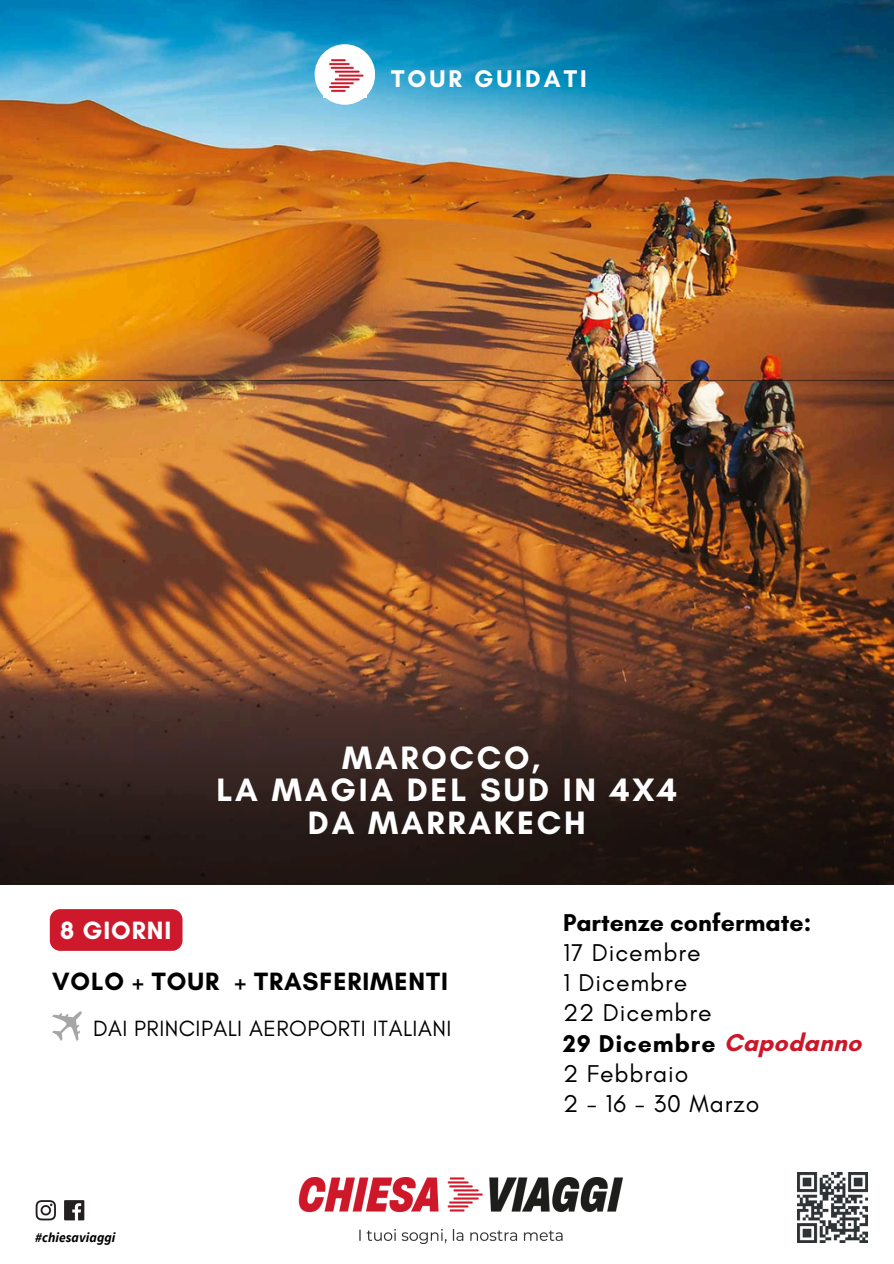
<style>
.page{position:relative;width:894px;height:1264px;background:#fff}
.page>*{position:absolute;margin:0;border:0;box-sizing:border-box;transform-origin:0 0}
.t1{font:700 33px/32.7px "Glacial Indifference";letter-spacing:.085em;color:#fff;text-align:center}
.t2{font:700 25.5px "Glacial Indifference";letter-spacing:.035em;color:#000}
.t3{font:700 25.5px "Glacial Indifference";letter-spacing:.035em;color:#fff}
.t4{font:24.75px/30.3px "Glacial Indifference";letter-spacing:.035em;color:#000}
.t5{font:700 24.75px "Glacial Indifference";color:#000}
.t6{font:700 24.6px "Glacial Indifference";letter-spacing:.125em;color:#fff}
.t7{font:22.5px "Glacial Indifference";letter-spacing:.02em;color:#000}
.t8{font:italic 700 13.5px "Source Sans Pro";letter-spacing:.005em;color:#000}
.s1{font-weight:700}
.s2{font-weight:700;color:#cd1729}
</style>
<div class="page">
<img style="left:0;top:0;width:893px;height:381px">
<img style="left:0;top:381px;width:893px;height:503px">
<div style="left:314px;top:44px;width:61px;height:61px;background:#fff;border-radius:50%"></div>
<img style="left:329px;top:59px;width:35px;height:33px">
<img style="left:298px;top:1177px;width:324px;height:65px">
<img style="left:797px;top:1172px;width:70px;height:70px">
<img style="left:35px;top:1200px;width:50px;height:21px">
<svg style="left:52px;top:1011px;width:30px;height:29px"></svg>
<div style="left:50px;top:909px;width:132px;height:41px;background:#ce192c"></div>
<p class="t6" style="left:391px;top:63px;width:197px">TOUR GUIDATI</p>
<h2 class="t1" style="left:216px;top:740px;width:462px">MAROCCO,<br>LA MAGIA DEL SUD IN 4X4<br>DA MARRAKECH</h2>
<h4 class="t3" style="left:60px;top:914px;width:113px">8 GIORNI</h4>
<h2 class="t2" style="left:52px;top:965px;width:397px">VOLO + TOUR + TRASFERIMENTI</h2>
<h5 class="t7" style="left:93px;top:1014px;width:360px">DAI PRINCIPALI AEROPORTI ITALIANI</h5>
<h3 class="t8" style="left:35px;top:1228px;width:82px">#chiesaviaggi</h3>
<p class="t5" style="left:563px;top:907px;width:250px">Partenze confermate:</p>
<p class="t4" style="left:563px;top:936px;width:300px">17 Dicembre<br>1 Dicembre<br>22 Dicembre<br><span class="s1">29 Dicembre</span> <span class="s2">Capodanno<br></span>2 Febbraio<br>2 - 16 - 30 Marzo</p>
</div>
